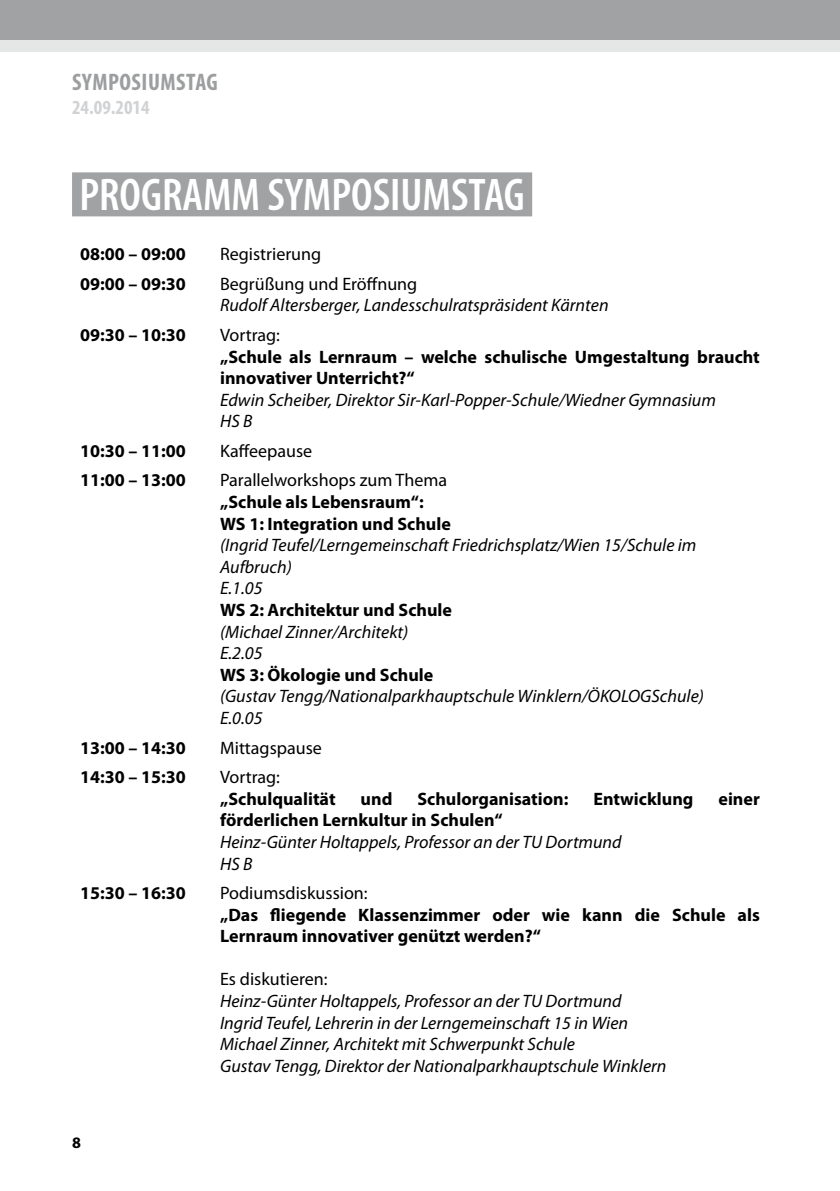
<style>
.page{position:relative;width:840px;height:1191px;background:#fff}
.page>*{position:absolute;margin:0;border:0;box-sizing:border-box;transform-origin:0 0}
.t1{font:600 condensed 46px "Myriad Pro";color:#fff}
.t2{font:700 condensed 24px "Myriad Pro";letter-spacing:.02em;color:#9c9e9f}
.t3{font:700 condensed 20px "Myriad Pro";color:#d1d2d4}
.t4{font:italic 18px/21.6px "Myriad Pro";color:#000}
.t5{font:700 18px/21.6px "Myriad Pro";color:#000}
.t6{font:18px "Myriad Pro";color:#000}
.t7{font:700 16px "Myriad";color:#000}
</style>
<div class="page">
<div style="left:0;top:0;width:839px;height:51px;background:#e5e6e6"></div>
<div style="left:0;top:0;width:839px;height:39px;background:#a1a2a4"></div>
<div style="left:72px;top:172px;width:460px;height:44px;background:#a1a2a4"></div>
<h2 class="t2" style="left:72px;top:67px;width:147px">SYMPOSIUMStag</h2>
<p class="t3" style="left:72px;top:95px;width:79px">24.09.2014</p>
<h1 class="t1" style="left:79px;top:167px;width:447px">PROGRAMM SYMPOSIUMSTAG</h1>
<p class="t5" style="left:80px;top:244px;width:107px">08:00 – 09:00</p>
<p class="t6" style="left:220px;top:244px;width:103px">Registrierung</p>
<p class="t5" style="left:80px;top:273px;width:107px">09:00 – 09:30</p>
<p class="t6" style="left:220px;top:274px;width:199px">Begrüßung und Eröffnung</p>
<p class="t4" style="left:220px;top:294px;width:390px">Rudolf Altersberger, Landesschulratspräsident Kärnten</p>
<p class="t5" style="left:80px;top:324px;width:107px">09:30 – 10:30</p>
<p class="t6" style="left:220px;top:325px;width:61px">Vortrag:</p>
<p class="t5" style="left:220px;top:346px;width:541px">„Schule als Lernraum – welche schulische Umgestaltung braucht innovativer Unterricht?“</p>
<p class="t4" style="left:220px;top:388px;width:497px">Edwin Scheiber, Direktor Sir-Karl-Popper-Schule/Wiedner Gymnasium<br>HS B</p>
<p class="t5" style="left:80px;top:440px;width:107px">10:30 – 11:00</p>
<p class="t6" style="left:220px;top:441px;width:93px">Kaffeepause</p>
<p class="t5" style="left:80px;top:470px;width:107px">11:00 – 13:00</p>
<p class="t6" style="left:220px;top:470px;width:228px">Parallelworkshops zum Thema</p>
<p class="t5" style="left:220px;top:491px;width:232px">„Schule als Lebensraum“:<br>WS 1: Integration und Schule</p>
<p class="t4" style="left:220px;top:534px;width:477px">(Ingrid Teufel/Lerngemeinschaft Friedrichsplatz/Wien 15/Schule im<br>Aufbruch)<br>E.1.05</p>
<p class="t5" style="left:220px;top:599px;width:233px">WS 2: Architektur und Schule</p>
<p class="t4" style="left:220px;top:620px;width:190px">(Michael Zinner/Architekt)<br>E.2.05</p>
<p class="t5" style="left:220px;top:664px;width:215px">WS 3: Ökologie und Schule</p>
<p class="t4" style="left:220px;top:685px;width:485px">(Gustav Tengg/Nationalparkhauptschule Winklern/ÖKOLOGSchule)<br>E.0.05</p>
<p class="t5" style="left:80px;top:737px;width:107px">13:00 – 14:30</p>
<p class="t6" style="left:220px;top:737px;width:103px">Mittagspause</p>
<p class="t5" style="left:80px;top:766px;width:107px">14:30 – 15:30</p>
<p class="t6" style="left:220px;top:767px;width:61px">Vortrag:</p>
<p class="t5" style="left:220px;top:788px;width:117px">„Schulqualität</p>
<p class="t5" style="left:360px;top:788px;width:33px">und</p>
<p class="t5" style="left:417px;top:788px;width:152px">Schulorganisation:</p>
<p class="t5" style="left:593px;top:788px;width:101px">Entwicklung</p>
<p class="t5" style="left:718px;top:788px;width:43px">einer</p>
<p class="t5" style="left:220px;top:809px;width:284px">förderlichen Lernkultur in Schulen“</p>
<p class="t4" style="left:220px;top:830px;width:403px">Heinz-Günter Holtappels, Professor an der TU Dortmund<br>HS B</p>
<p class="t5" style="left:80px;top:882px;width:107px">15:30 – 16:30</p>
<p class="t6" style="left:220px;top:883px;width:149px">Podiumsdiskussion:</p>
<p class="t5" style="left:220px;top:904px;width:541px">„Das fliegende Klassenzimmer oder wie kann die Schule als<br>Lernraum innovativer genützt werden?“</p>
<p class="t6" style="left:220px;top:969px;width:109px">Es diskutieren:</p>
<p class="t4" style="left:220px;top:990px;width:448px">Heinz-Günter Holtappels, Professor an der TU Dortmund Ingrid Teufel, Lehrerin in der Lerngemeinschaft 15 in Wien Michael Zinner, Architekt mit Schwerpunkt Schule<br>Gustav Tengg, Direktor der Nationalparkhauptschule Winklern</p>
<p class="t7" style="left:72px;top:1134px;width:10px">8</p>
</div>
